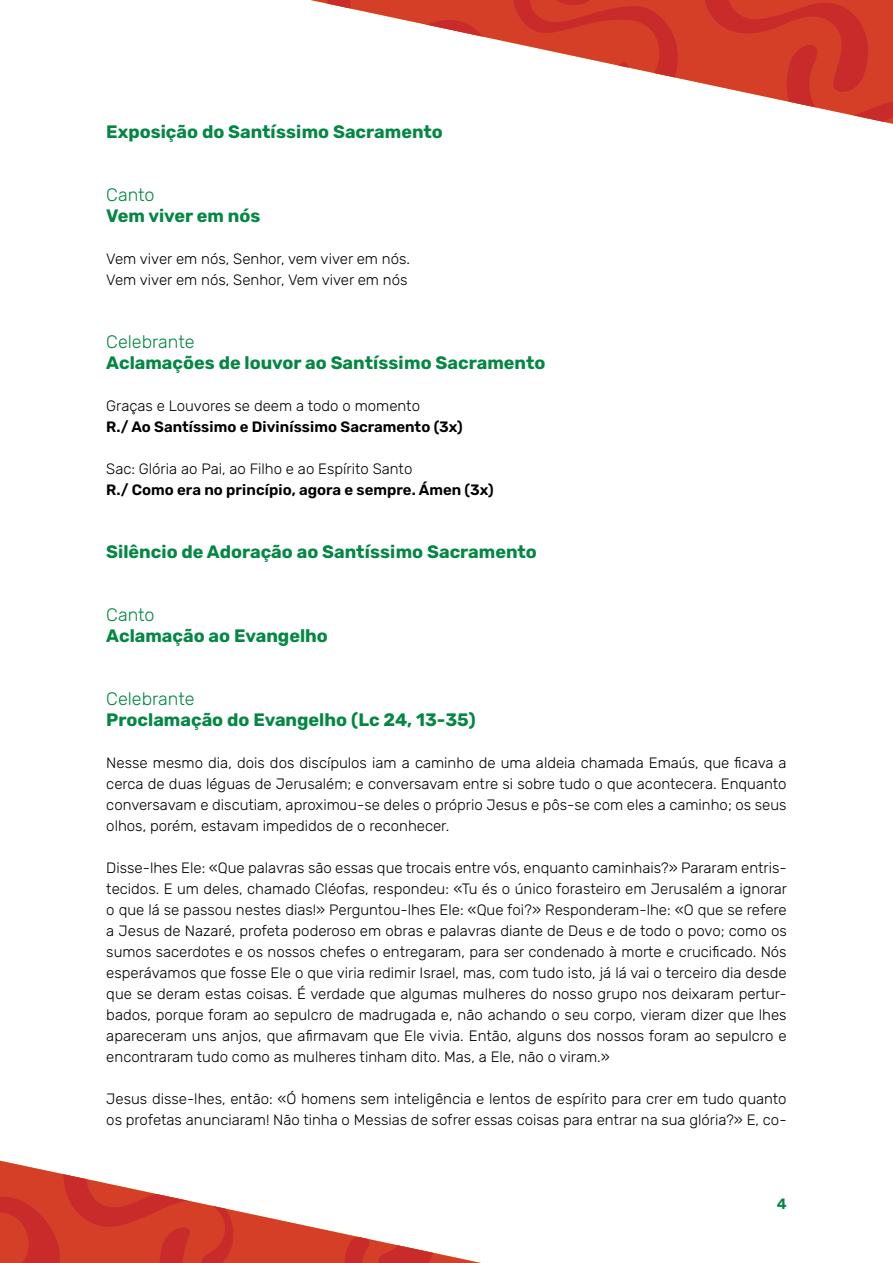
<style>
.page{position:relative;width:893px;height:1263px;background:#fff}
.page>*{position:absolute;margin:0;border:0;box-sizing:border-box;transform-origin:0 0}
.t1{font:700 18px "Rubik";color:#058744}
.t2{font:300 18px "Rubik";color:#058744}
.t3{font:300 15px/21px "Rubik";color:#000}
.t4{font:600 15px "Rubik";color:#000}
.t5{font:600 15px "Rubik";color:#058744}
</style>
<div class="page">
<svg style="left:310px;top:0;width:583px;height:124px"></svg>
<svg style="left:0;top:1160px;width:481px;height:103px"></svg>
<p class="t1" style="left:106px;top:122px;width:338px">Exposição do Santíssimo Sacramento</p>
<p class="t2" style="left:106px;top:185px;width:50px">Canto</p>
<p class="t1" style="left:106px;top:206px;width:156px">Vem viver em nós</p>
<p class="t3" style="left:106px;top:249px;width:305px">Vem viver em nós, Senhor, vem viver em nós.<br>Vem viver em nós, Senhor, Vem viver em nós</p>
<p class="t2" style="left:106px;top:332px;width:90px">Celebrante</p>
<p class="t1" style="left:106px;top:353px;width:441px">Aclamações de louvor ao Santíssimo Sacramento</p>
<p class="t3" style="left:106px;top:396px;width:315px">Graças e Louvores se deem a todo o momento</p>
<p class="t4" style="left:106px;top:418px;width:358px">R./ Ao Santíssimo e Diviníssimo Sacramento (3x)</p>
<p class="t3" style="left:106px;top:459px;width:308px">Sac: Glória ao Pai, ao Filho e ao Espírito Santo</p>
<p class="t4" style="left:106px;top:481px;width:389px">R./ Como era no princípio, agora e sempre. Ámen (3x)</p>
<p class="t1" style="left:106px;top:542px;width:432px">Silêncio de Adoração ao Santíssimo Sacramento</p>
<p class="t2" style="left:106px;top:605px;width:50px">Canto</p>
<p class="t1" style="left:106px;top:626px;width:223px">Aclamação ao Evangelho</p>
<p class="t2" style="left:106px;top:689px;width:90px">Celebrante</p>
<p class="t1" style="left:106px;top:710px;width:371px">Proclamação do Evangelho (Lc 24, 13-35)</p>
<p class="t3" style="left:106px;top:753px;width:682px;text-align:justify">Nesse mesmo dia, dois dos discípulos iam a caminho de uma aldeia chamada Emaús, que ficava a cerca de duas léguas de Jerusalém; e conversavam entre si sobre tudo o que acontecera. Enquanto conversavam e discutiam, aproximou-se deles o próprio Jesus e pôs-se com eles a caminho; os seus olhos, porém, estavam impedidos de o reconhecer.</p>
<p class="t3" style="left:106px;top:858px;width:682px;text-align:justify">Disse-lhes Ele: «Que palavras são essas que trocais entre vós, enquanto caminhais?» Pararam entris&shy;tecidos. E um deles, chamado Cléofas, respondeu: «Tu és o único forasteiro em Jerusalém a ignorar o que lá se passou nestes dias!» Perguntou-lhes Ele: «Que foi?» Responderam-lhe: «O que se refere a Jesus de Nazaré, profeta poderoso em obras e palavras diante de Deus e de todo o povo; como os sumos sacerdotes e os nossos chefes o entregaram, para ser condenado à morte e crucificado. Nós esperávamos que fosse Ele o que viria redimir Israel, mas, com tudo isto, já lá vai o terceiro dia desde que se deram estas coisas. É verdade que algumas mulheres do nosso grupo nos deixaram pertur&shy;bados, porque foram ao sepulcro de madrugada e, não achando o seu corpo, vieram dizer que lhes apareceram uns anjos, que afirmavam que Ele vivia. Então, alguns dos nossos foram ao sepulcro e encontraram tudo como as mulheres tinham dito. Mas, a Ele, não o viram.»</p>
<p class="t3" style="left:106px;top:1089px;width:682px">Jesus disse-lhes, então: «Ó homens sem inteligência e lentos de espírito para crer em tudo quanto os profetas anunciaram! Não tinha o Messias de sofrer essas coisas para entrar na sua glória?» E, co-</p>
<p class="t5" style="left:777px;top:1195px;width:12px">4</p>
</div>
